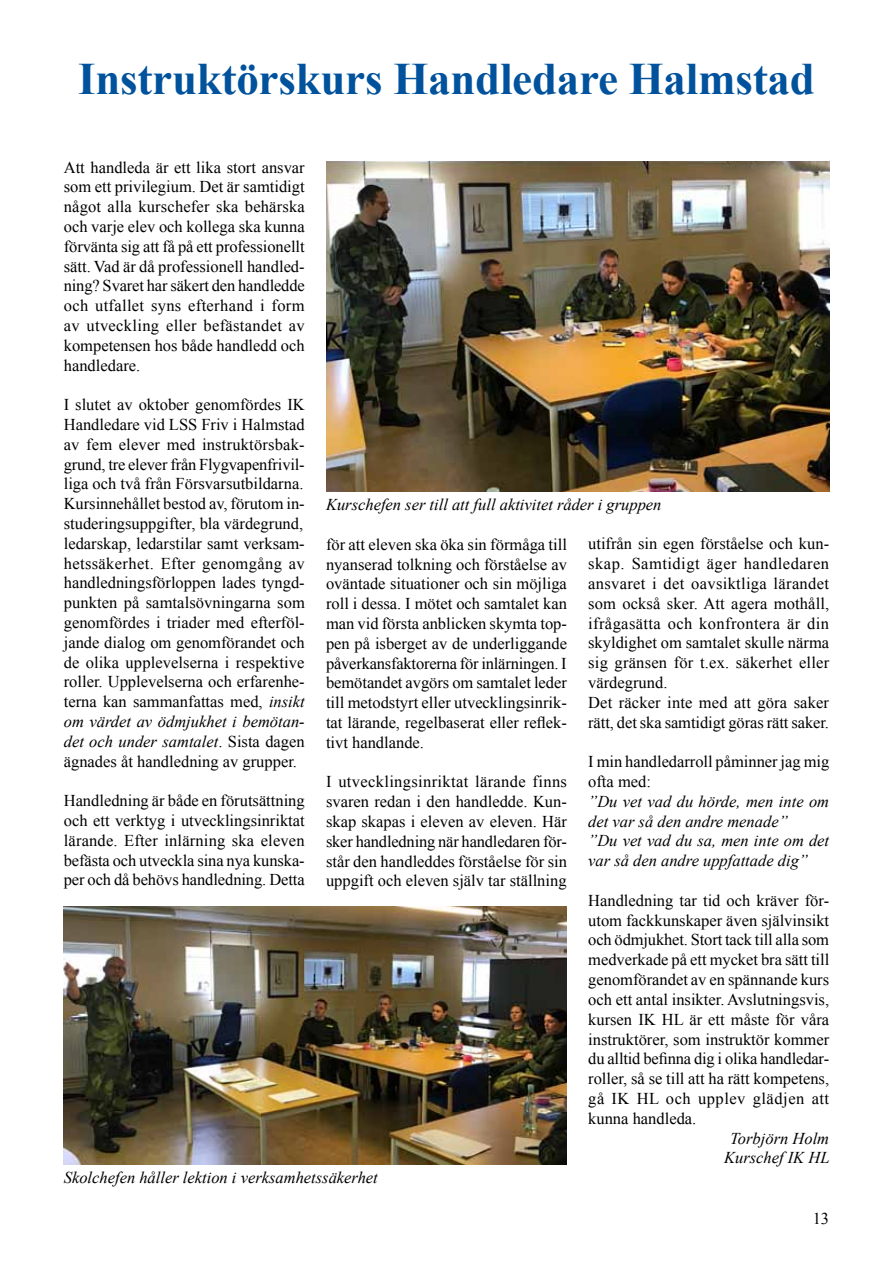
<style>
.page{position:relative;width:893px;height:1263px;background:#fff}
.page>*{position:absolute;margin:0;border:0;box-sizing:border-box;transform-origin:0 0}
.t1{font:700 45px "Times New Roman";letter-spacing:-.005em;color:#00529c}
.t2{font:16.5px/19.8px "Times New Roman";color:#000;text-align:justify}
.t3{font:italic 16.5px/19.8px "Times New Roman";color:#000}
.s1{font-style:italic}
</style>
<div class="page">
<img style="left:64px;top:907px;width:503px;height:257px">
<img style="left:326px;top:162px;width:503px;height:329px">
<h1 class="t1" style="left:78px;top:48px;width:738px">Instruktörskurs Handledare Halmstad</h1>
<p class="t2" style="left:64px;top:157px;width:243px">Att handleda är ett lika stort ansvar som ett privilegium. Det är samtidigt något alla kurschefer ska behärska och varje elev och kollega ska kunna förvänta sig att få på ett professionellt sätt. Vad är då professionell handled&shy;ning? Svaret har säkert den handledde och utfallet syns efterhand i form av utveckling eller befästandet av kompetensen hos både handledd och handledare.</p>
<p class="t2" style="left:64px;top:394px;width:243px">I slutet av oktober genomfördes IK Handledare vid LSS Friv i Halmstad av fem elever med instruktörsbak&shy;grund, tre elever från Flygvapenfrivil&shy;liga och två från Försvarsutbildarna.<br>Kursinnehållet bestod av, förutom in&shy;studeringsuppgifter, bla värdegrund, ledarskap, ledarstilar samt verksam&shy;hetssäkerhet. Efter genomgång av handledningsförloppen lades tyngd&shy;punkten på samtalsövningarna som genomfördes i triader med efterföl&shy;jande dialog om genomförandet och de olika upplevelserna i respektive roller. Upplevelserna och erfarenhe&shy;terna kan sammanfattas med, <span class="s1">insikt om värdet av ödmjukhet i bemötan&shy;det och under samtalet</span>. Sista dagen ägnades åt handledning av grupper.</p>
<p class="t2" style="left:64px;top:790px;width:242px">Handledning är både en förutsättning och ett verktyg i utvecklingsinriktat lärande. Efter inlärning ska eleven befästa och utveckla sina nya kunska&shy;per och då behövs handledning. Detta</p>
<p class="t3" style="left:326px;top:494px;width:337px">Kurschefen ser till att full aktivitet råder i gruppen</p>
<p class="t2" style="left:326px;top:534px;width:242px">för att eleven ska öka sin förmåga till nyanserad tolkning och förståelse av oväntade situationer och sin möjliga roll i dessa. I mötet och samtalet kan man vid första anblicken skymta top&shy;pen på isberget av de underliggande påverkansfaktorerna för inlärningen. I bemötandet avgörs om samtalet leder till metodstyrt eller utvecklingsinrik&shy;tat lärande, regelbaserat eller reflek&shy;tivt handlande.</p>
<p class="t2" style="left:326px;top:772px;width:242px">I utvecklingsinriktat lärande finns svaren redan i den handledde. Kun&shy;skap skapas i eleven av eleven. Här sker handledning när handledaren för&shy;står den handleddes förståelse för sin uppgift och eleven själv tar ställning</p>
<p class="t2" style="left:588px;top:534px;width:242px;text-align:left">utifrån sin egen förståelse och kun&shy;skap. Samtidigt äger handledaren ansvaret i det oavsiktliga lärandet som också sker. Att agera mothåll, ifrågasätta och konfrontera är din skyldighet om samtalet skulle närma sig gränsen för t.ex. säkerhet eller värdegrund.<br>Det räcker inte med att göra saker rätt, det ska samtidigt göras rätt saker.</p>
<p class="t2" style="left:588px;top:751px;width:242px">I min handledarroll påminner jag mig ofta med:</p>
<p class="t3" style="left:588px;top:791px;width:242px">”Du vet vad du hörde, men inte om det var så den andre menade”<br>”Du vet vad du sa, men inte om det var så den andre uppfattade dig”</p>
<p class="t2" style="left:588px;top:890px;width:242px">Handledning tar tid och kräver för&shy;utom fackkunskaper även självinsikt och ödmjukhet. Stort tack till alla som medverkade på ett mycket bra sätt till genomförandet av en spännande kurs och ett antal insikter. Avslutningsvis, kursen IK HL är ett måste för våra instruktörer, som instruktör kommer du alltid befinna dig i olika handledar&shy;roller, så se till att ha rätt kompetens, gå IK HL och upplev glädjen att kunna handleda.</p>
<p class="t3" style="left:724px;top:1128px;width:107px;text-align:center">Torbjörn Holm<br>Kurschef IK HL</p>
<p class="t3" style="left:64px;top:1167px;width:316px">Skolchefen håller lektion i verksamhetssäkerhet</p>
<p class="t2" style="left:813px;top:1208px;width:18px">13</p>
</div>
